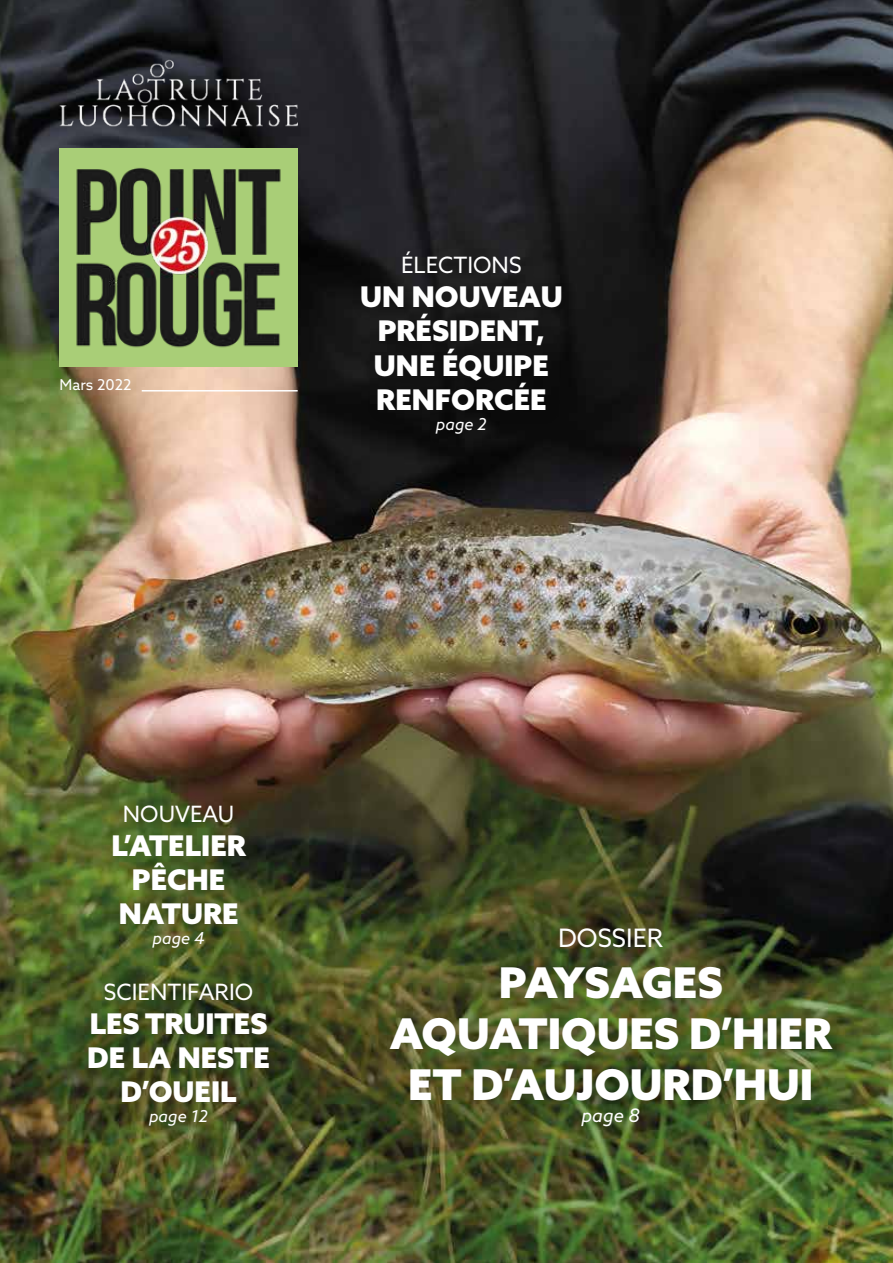
<style>
.page{position:relative;width:893px;height:1263px;background:#fff}
.page>*{position:absolute;margin:0;border:0;box-sizing:border-box;transform-origin:0 0}
.t1{font:900 42.3px/50.8px "Azo Sans";color:#fff;text-align:center}
.t2{font:900 28.5px/34.2px "Azo Sans";color:#fff;text-align:center}
.t3{font:25.35px "Azo Sans";color:#fff}
.t4{font:22.5px "Azo Sans";color:#fff}
.t5{font:italic 18.6px "Azo Sans";color:#fff}
.t6{font:italic 16.5px "Azo Sans";color:#fff}
.t7{font:15px "Azo Sans";color:#fff}
</style>
<div class="page">
<img style="left:0;top:0;width:893px;height:1263px">
<div style="left:60px;top:149px;width:238px;height:218px;background:#a9ce77"></div>
<img style="left:76px;top:168px;width:205px;height:180px">
<hr style="left:142px;top:390px;width:156px;height:1px;background:#fff">
<img style="left:60px;top:60px;width:238px;height:82px">
<div style="left:378px;top:916px;width:472px;height:229px;background:#000;opacity:.25"></div>
<div style="left:350px;top:242px;width:228px;height:208px;background:#000;opacity:.25"></div>
<div style="left:78px;top:972px;width:207px;height:170px;background:#000;opacity:.25"></div>
<div style="left:103px;top:795px;width:160px;height:170px;background:#000;opacity:.25"></div>
<p class="t7" style="left:60px;top:375px;width:74px">Mars 2022</p>
<p class="t4" style="left:401px;top:250px;width:122px">ÉLECTIONS</p>
<p class="t2" style="left:360px;top:279px;width:204px">UN NOUVEAU<br>PRÉSIDENT,<br>UNE ÉQUIPE<br>RENFORCÉE</p>
<p class="t6" style="left:436px;top:413px;width:52px">page 2</p>
<p class="t4" style="left:123px;top:799px;width:113px">NOUVEAU</p>
<p class="t2" style="left:111px;top:828px;width:136px">L’ATELIER<br>PÊCHE<br>NATURE</p>
<p class="t6" style="left:153px;top:927px;width:54px">page 4</p>
<p class="t4" style="left:104px;top:977px;width:151px">SCIENTIFARIO</p>
<p class="t2" style="left:87px;top:1006px;width:184px">LES TRUITES<br>DE LA NESTE<br>D’OUEIL</p>
<p class="t6" style="left:149px;top:1105px;width:61px">page 12</p>
<p class="t3" style="left:558px;top:922px;width:106px">DOSSIER</p>
<h1 class="t1" style="left:390px;top:957px;width:443px">PAYSAGES<br>AQUATIQUES D’HIER<br>ET D’AUJOURD’HUI</h1>
<p class="t5" style="left:581px;top:1103px;width:60px">page 8</p>
</div>
